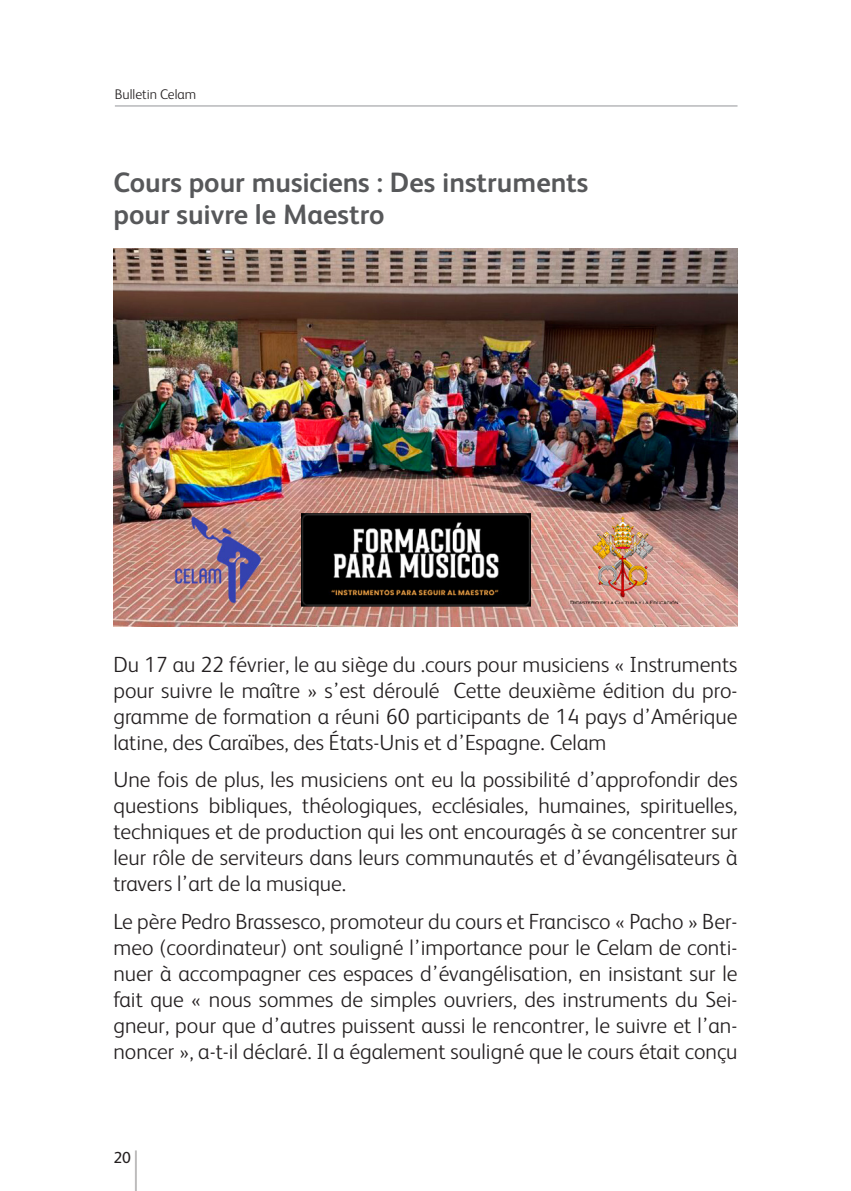
<style>
.page{position:relative;width:851px;height:1191px;background:#fff}
.page>*{position:absolute;margin:0;border:0;box-sizing:border-box;transform-origin:0 0}
.T1{font:700 28px/32px "FS Albert";color:#57585a}
.tx{font:300 22px/26px "FS Albert";color:#231f20;text-align:justify}
.t1{font:16px "FS Albert";color:#231f20}
.t2{font:300 14px "FS Albert";color:#231f20}
</style>
<div class="page">
<hr style="left:115px;top:105px;width:622px;height:1px;background:#939598">
<hr style="left:135px;top:1150px;width:2px;height:41px;background:#231f20">
<img style="left:113px;top:248px;width:624px;height:378px">
<p class="t2" style="left:115px;top:86px;width:83px">Bulletin Celam</p>
<p class="T1" style="left:113px;top:166px;width:476px">Cours pour musiciens : Des instruments pour suivre le Maestro</p>
<p class="tx" style="left:113px;top:651px;width:625px">Du 17 au 22 février, le au siège du .cours pour musiciens « Instruments pour suivre le maître » s’est déroulé Cette deuxième édition du pro&shy;gramme de formation a réuni 60 participants de 14 pays d’Amérique latine, des Caraïbes, des États-Unis et d’Espagne. Celam</p>
<p class="tx" style="left:113px;top:766px;width:625px">Une fois de plus, les musiciens ont eu la possibilité d’approfondir des questions bibliques, théologiques, ecclésiales, humaines, spirituelles, techniques et de production qui les ont encouragés à se concentrer sur leur rôle de serviteurs dans leurs communautés et d’évangélisateurs à travers l’art de la musique.</p>
<p class="tx" style="left:113px;top:908px;width:625px">Le père Pedro Brassesco, promoteur du cours et Francisco « Pacho » Ber&shy;meo (coordinateur) ont souligné l’importance pour le Celam de conti&shy;nuer à accompagner ces espaces d’évangélisation, en insistant sur le fait que « nous sommes de simples ouvriers, des instruments du Sei&shy;gneur, pour que d’autres puissent aussi le rencontrer, le suivre et l’an&shy;noncer », a-t-il déclaré. Il a également souligné que le cours était conçu</p>
<p class="t1" style="left:113px;top:1147px;width:19px">20</p>
</div>
